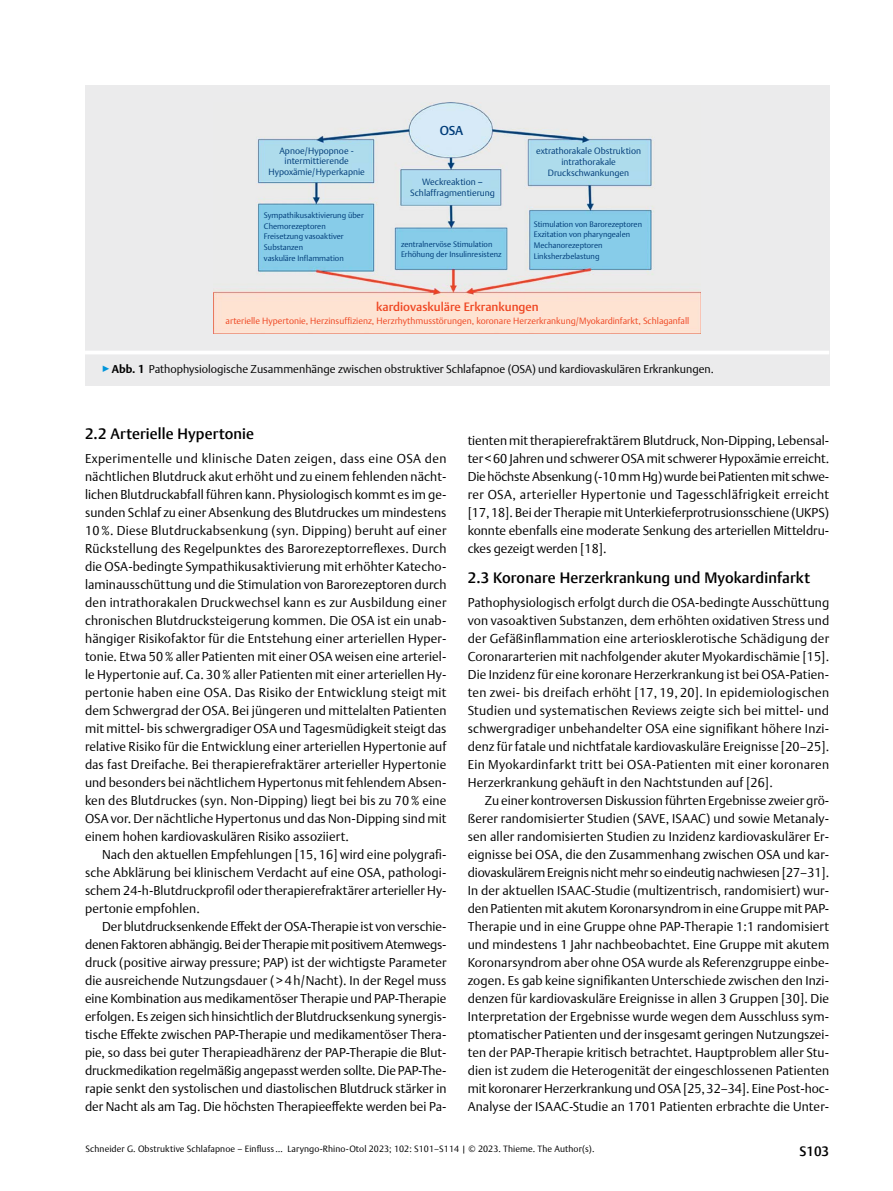
<style>
.page{position:relative;width:893px;height:1191px;background:#fff}
.page>*{position:absolute;margin:0;border:0;box-sizing:border-box;transform-origin:0 0}
.t1{font:500 15px "Thieme Argo 2011";letter-spacing:.01em;color:#000}
.t2{font:500 13.5px "Thieme Argo 2011";color:#000}
.t3{font:300 12.75px/18px "Thieme Argo 2011";letter-spacing:.005em;color:#000;text-align:justify}
.t4{font:500 12.75px "Thieme Argo 2011";color:#003c79}
.t5{font:500 12px "Thieme Argo 2011";color:#ef4623}
.t6{font:300 11.25px "Thieme Argo 2011";color:#000}
.t7{font:300 9px/10.8px "Thieme Argo 2011";color:#003c79;text-align:center}
.t8{font:300 9px "Thieme Argo 2011";color:#ef4623}
.t9{font:300 9px "Thieme Argo 2011";letter-spacing:.01em;color:#000}
.t10{font:300 7.95px/10.8px "Thieme Argo 2011";color:#003c79}
.s1{color:#0095da}
.s2{font-weight:700}
</style>
<div class="page">
<div style="left:85px;top:85px;width:744px;height:266px;background:#ebebec"></div>
<img style="left:214px;top:102px;width:486px;height:232px">
<div style="left:85px;top:351px;width:744px;height:34px;background:#ebebec"></div>
<hr style="left:85px;top:351px;width:744px;height:3px;background:#fff">
<p class="t4" style="left:440px;top:122px;width:25px">OSA</p>
<p class="t7" style="left:268px;top:145px;width:98px">Apnoe/Hypopnoe - intermittierende<br>Hypoxämie/Hyperkapnie</p>
<p class="t7" style="left:536px;top:146px;width:107px">extrathorakale Obstruktion intrathorakale<br>Druckschwankungen</p>
<p class="t10" style="left:264px;top:209px;width:101px">Sympathikusaktivierung über<br>Chemorezeptoren<br>Freisetzung vasoaktiver<br>Substanzen<br>vaskuläre Inflammation</p>
<p class="t7" style="left:410px;top:176px;width:86px">Weckreaktion –<br>Schlaffragmentierung</p>
<p class="t10" style="left:534px;top:218px;width:110px">Stimulation von Barorezeptoren<br>Exzitation von pharyngealen<br>Mechanorezeptoren<br>Linksherzbelastung</p>
<p class="t10" style="left:401px;top:238px;width:102px">zentralnervöse Stimulation<br>Erhöhung der Insulinresistenz</p>
<p class="t5" style="left:376px;top:298px;width:164px">kardiovaskuläre Erkrankungen</p>
<p class="t8" style="left:226px;top:315px;width:465px">arterielle Hypertonie, Herzinsuffizienz, Herzrhythmusstörungen, koronare Herzerkrankung/Myokardinfarkt, Schlaganfall</p>
<p class="t6" style="left:102px;top:361px;width:613px"><span class="s1">▶</span><span class="s2">Abb. 1</span> Pathophysiologische Zusammenhänge zwischen obstruktiver Schlafapnoe (OSA) und kardiovaskulären Erkrankungen.</p>
<p class="t1" style="left:85px;top:423px;width:171px">2.2 Arterielle Hypertonie</p>
<p class="t3" style="left:85px;top:449px;width:363px">Experimentelle und klinische Daten zeigen, dass eine OSA den nächtlichen Blutdruck akut erhöht und zu einem fehlenden nächt&shy;lichen Blutdruckabfall führen kann. Physiologisch kommt es im ge&shy;sunden Schlaf zu einer Absenkung des Blutdruckes um mindestens 10 %. Diese Blutdruckabsenkung (syn. Dipping) beruht auf einer Rückstellung des Regelpunktes des Barorezeptorreflexes. Durch die OSA-bedingte Sympathikusaktivierung mit erhöhter Katecho&shy;laminausschüttung und die Stimulation von Barorezeptoren durch den intrathorakalen Druckwechsel kann es zur Ausbildung einer chronischen Blutdrucksteigerung kommen. Die OSA ist ein unab&shy;hängiger Risikofaktor für die Entstehung einer arteriellen Hyper&shy;tonie. Etwa 50% aller Patienten mit einer OSA weisen eine arteriel&shy;le Hypertonie auf. Ca. 30% aller Patienten mit einer arteriellen Hy&shy;pertonie haben eine OSA. Das Risiko der Entwicklung steigt mit dem Schwergrad der OSA. Bei jüngeren und mittelalten Patienten mit mittel- bis schwergradiger OSA und Tagesmüdigkeit steigt das relative Risiko für die Entwicklung einer arteriellen Hypertonie auf das fast Dreifache. Bei therapierefraktärer arterieller Hypertonie und besonders bei nächtlichem Hypertonus mit fehlendem Absen&shy;ken des Blutdruckes (syn. Non-Dipping) liegt bei bis zu 70% eine OSA vor. Der nächtliche Hypertonus und das Non-Dipping sind mit einem hohen kardiovaskulären Risiko assoziiert.</p>
<p class="t3" style="left:85px;top:845px;width:363px;text-indent:17px">Nach den aktuellen Empfehlungen [15, 16] wird eine polygrafi&shy;sche Abklärung bei klinischem Verdacht auf eine OSA, pathologi&shy;schem 24-h-Blutdruckprofil oder therapierefraktärer arterieller Hy&shy;pertonie empfohlen.</p>
<p class="t3" style="left:85px;top:917px;width:363px;text-indent:17px">Der blutdrucksenkende Effekt der OSA-Therapie ist von verschie&shy;denen Faktoren abhängig. Bei der Therapie mit positivem Atemwegs&shy;druck (positive airway pressure; PAP) ist der wichtigste Parameter die ausreichende Nutzungsdauer ( &gt;4h/Nacht). In der Regel muss eine Kombination aus medikamentöser Therapie und PAP-Therapie erfolgen. Es zeigen sich hinsichtlich der Blutdrucksenkung synergis&shy;tische Effekte zwischen PAP-Therapie und medikamentöser Thera&shy;pie, so dass bei guter Therapieadhärenz der PAP-Therapie die Blut&shy;druckmedikation regelmäßig angepasst werden sollte. Die PAP-The&shy;rapie senkt den systolischen und diastolischen Blutdruck stärker in der Nacht als am Tag. Die höchsten Therapieeffekte werden bei Pa-</p>
<p class="t3" style="left:468px;top:431px;width:363px">tienten mit therapierefraktärem Blutdruck, Non-Dipping, Lebensal&shy;ter&lt;60 Jahren und schwerer OSA mit schwerer Hypoxämie erreicht.<br>Die höchste Absenkung (-10 mm Hg) wurde bei Patienten mit schwe&shy;rer OSA, arterieller Hypertonie und Tagesschläfrigkeit erreicht [17,18]. Bei der Therapie mit Unterkieferprotrusionsschiene (UKPS) konnte ebenfalls eine moderate Senkung des arteriellen Mitteldru&shy;ckes gezeigt werden [18].</p>
<p class="t1" style="left:468px;top:567px;width:344px">2.3 Koronare Herzerkrankung und Myokardinfarkt</p>
<p class="t3" style="left:468px;top:593px;width:363px">Pathophysiologisch erfolgt durch die OSA-bedingte Ausschüttung von vasoaktiven Substanzen, dem erhöhten oxidativen Stress und der Gefäßinflammation eine arteriosklerotische Schädigung der Coronararterien mit nachfolgender akuter Myokardischämie [15].<br>Die Inzidenz für eine koronare Herzerkrankung ist bei OSA-Patien&shy;ten zwei- bis dreifach erhöht [17, 19, 20]. In epidemiologischen Studien und systematischen Reviews zeigte sich bei mittel- und schwergradiger unbehandelter OSA eine signifikant höhere Inzi&shy;denz für fatale und nichtfatale kardiovaskuläre Ereignisse [20–25].<br>Ein Myokardinfarkt tritt bei OSA-Patienten mit einer koronaren Herzerkrankung gehäuft in den Nachtstunden auf [26].</p>
<p class="t3" style="left:468px;top:791px;width:363px;text-indent:17px">Zu einer kontroversen Diskussion führten Ergebnisse zweier grö&shy;ßerer randomisierter Studien (SAVE, ISAAC) und sowie Metanaly&shy;sen aller randomisierten Studien zu Inzidenz kardiovaskulärer Er&shy;eignisse bei OSA, die den Zusammenhang zwischen OSA und kar&shy;diovaskulärem Ereignis nicht mehr so eindeutig nachwiesen [27–31].<br>In der aktuellen ISAAC-Studie (multizentrisch, randomisiert) wur&shy;den Patienten mit akutem Koronarsyndrom in eine Gruppe mit PAP-Therapie und in eine Gruppe ohne PAP-Therapie 1:1 randomisiert und mindestens 1 Jahr nachbeobachtet. Eine Gruppe mit akutem Koronarsyndrom aber ohne OSA wurde als Referenzgruppe einbe&shy;zogen. Es gab keine signifikanten Unterschiede zwischen den Inzi&shy;denzen für kardiovaskuläre Ereignisse in allen 3 Gruppen [30]. Die Interpretation der Ergebnisse wurde wegen dem Ausschluss sym&shy;ptomatischer Patienten und der insgesamt geringen Nutzungszei&shy;ten der PAP-Therapie kritisch betrachtet. Hauptproblem aller Stu&shy;dien ist zudem die Heterogenität der eingeschlossenen Patienten mit koronarer Herzerkrankung und OSA [25,32–34]. Eine Post-hoc-Analyse der ISAAC-Studie an 1701 Patienten erbrachte die Unter-</p>
<p class="t9" style="left:86px;top:1143px;width:510px">Schneider G. Obstruktive Schlafapnoe – Einfluss … Laryngo-Rhino-Otol 2023; 102: S101–S114 | © 2023. Thieme. The Author(s).</p>
<p class="t2" style="left:799px;top:1142px;width:31px">S103</p>
</div>
